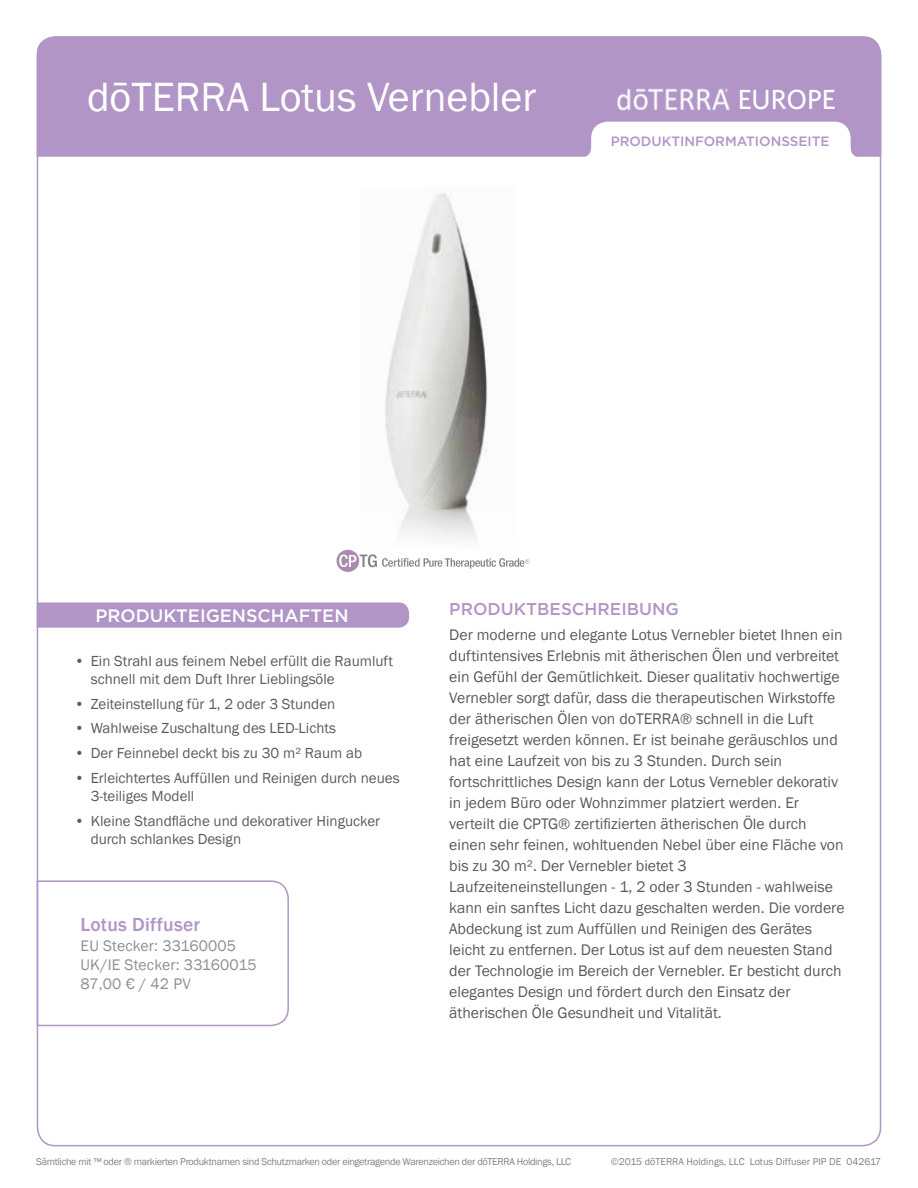
<style>
.page{position:relative;width:918px;height:1188px;background:#fff}
.page>*{position:absolute;margin:0;border:0;box-sizing:border-box;transform-origin:0 0}
.t1{font:42px "Franklin Gothic";color:#fff}
.t2{font:500 27.75px "Whitney";color:#fff}
.t3{font:500 19.5px "Franklin Gothic";letter-spacing:.01em;color:#b195c6}
.t4{font:500 18px "Gotham";color:#fff}
.t5{font:500 17.1px "Gotham";color:#b195c6}
.t6{font:15.75px/21px "Franklin Gothic";color:#5a5b5d}
.t7{font:15.75px/19.2px "Franklin Gothic";letter-spacing:.01em;color:#8e9092}
.t8{font:15px/18px "Franklin Gothic";color:#5a5b5d}
.t9{font:500 13.5px "Gotham";color:#b195c6}
.t10{font:10.2px "Franklin Gothic";letter-spacing:-.03em;color:#808285}
.t11{font:10.2px "Franklin Gothic";color:#808285}
</style>
<div class="page">
<div style="left:37px;top:36px;width:844px;height:121px;background:#b195c6"></div>
<svg style="left:581px;top:122px;width:280px;height:35px"></svg>
<img style="left:385px;top:193px;width:103px;height:347px">
<svg style="left:37px;top:602px;width:372px;height:26px"></svg>
<svg style="left:36px;top:880px;width:253px;height:147px"></svg>
<svg style="left:337px;top:550px;width:193px;height:22px"></svg>
<img style="left:610px;top:87px;width:126px;height:25px">
<h1 class="t1" style="left:87px;top:71px;width:451px">dōTERRA Lotus Vernebler</h1>
<h2 class="t2" style="left:738px;top:81px;width:100px">EUROPE</h2>
<p class="t9" style="left:611px;top:132px;width:220px">PRODUKTINFORMATIONSSEITE</p>
<p class="t4" style="left:95px;top:604px;width:255px">PRODUKTEIGENSCHAFTEN</p>
<p class="t8" style="left:91px;top:652px;width:304px;text-indent:-16px">• Ein Strahl aus feinem Nebel erfüllt die Raumluft schnell mit dem Duft Ihrer Lieblingsöle</p>
<p class="t8" style="left:75px;top:695px;width:262px">• Zeiteinstellung für 1, 2 oder 3 Stunden</p>
<p class="t8" style="left:75px;top:720px;width:263px">• Wahlweise Zuschaltung des LED-Lichts</p>
<p class="t8" style="left:75px;top:745px;width:289px">• Der Feinnebel deckt bis zu 30 m² Raum ab</p>
<p class="t8" style="left:91px;top:769px;width:310px;text-indent:-16px">• Erleichtertes Auffüllen und Reinigen durch neues<br>3-teiliges Modell</p>
<p class="t8" style="left:91px;top:812px;width:291px;text-indent:-16px">• Kleine Standfläche und dekorativer Hingucker durch schlankes Design</p>
<p class="t3" style="left:81px;top:913px;width:121px">Lotus Diffuser</p>
<p class="t7" style="left:81px;top:936px;width:178px">EU Stecker: 33160005<br>UK/IE Stecker: 33160015<br>87,00 € / 42 PV</p>
<p class="t5" style="left:449px;top:598px;width:231px">PRODUKTBESCHREIBUNG</p>
<p class="t6" style="left:449px;top:624px;width:397px">Der moderne und elegante Lotus Vernebler bietet Ihnen ein duftintensives Erlebnis mit ätherischen Ölen und verbreitet ein Gefühl der Gemütlichkeit. Dieser qualitativ hochwertige Vernebler sorgt dafür, dass die therapeutischen Wirkstoffe der ätherischen Ölen von doTERRA® schnell in die Luft freigesetzt werden können. Er ist beinahe geräuschlos und hat eine Laufzeit von bis zu 3 Stunden. Durch sein fortschrittliches Design kann der Lotus Vernebler dekorativ in jedem Büro oder Wohnzimmer platziert werden. Er verteilt die CPTG® zertifizierten ätherischen Öle durch einen sehr feinen, wohltuenden Nebel über eine Fläche von bis zu 30 m². Der Vernebler bietet 3<br>Laufzeiteneinstellungen - 1, 2 oder 3 Stunden - wahlweise kann ein sanftes Licht dazu geschalten werden. Die vordere Abdeckung ist zum Auffüllen und Reinigen des Gerätes leicht zu entfernen. Der Lotus ist auf dem neuesten Stand der Technologie im Bereich der Vernebler. Er besticht durch elegantes Design und fördert durch den Einsatz der ätherischen Öle Gesundheit und Vitalität.</p>
<p class="t10" style="left:36px;top:1155px;width:537px">Sämtliche mit ™ oder ® markierten Produktnamen sind Schutzmarken oder eingetragende Warenzeichen der dōTERRA Holdings, LLC</p>
<p class="t11" style="left:611px;top:1155px;width:272px">©2015 dōTERRA Holdings, LLC Lotus Diffuser PIP DE 042617</p>
</div>
